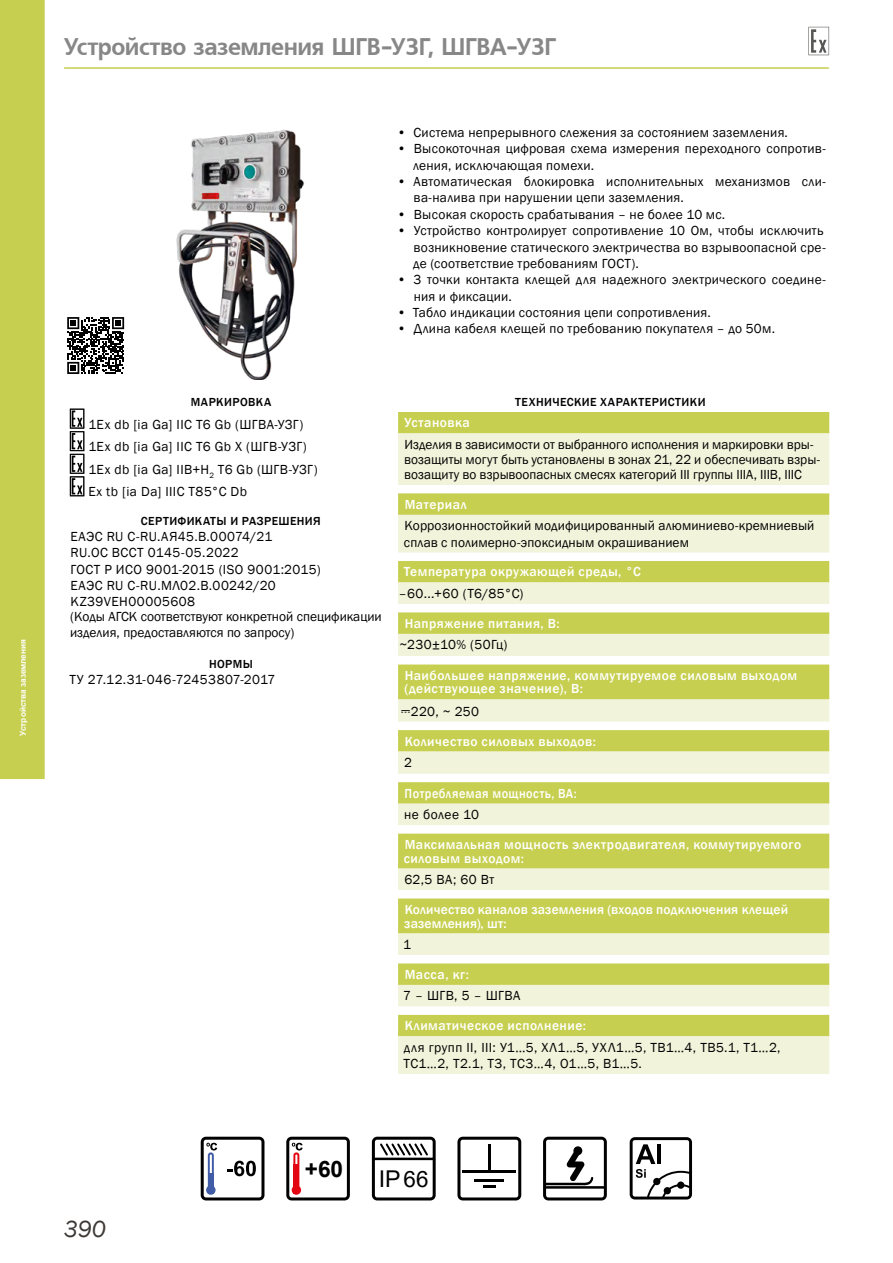
<style>
.page{position:relative;width:893px;height:1263px;background:#fff}
.page>*{position:absolute;margin:0;border:0;box-sizing:border-box;transform-origin:0 0}
.t1{font:24px "Free Set Bold Cyrillic";letter-spacing:-.02em;color:#878787;scale:.96 1}
.t2{font:italic 24px "Franklin Gothic";color:#3c3835}
.t3{font:23.1px "Arial";color:#000}
.t4{font:700 22.65px "Arial";color:#000}
.text_left{font:13.5px/16.4px "Franklin Gothic";letter-spacing:.015em;color:#000}
.text_left-2{font:500 13.5px/13.5px "Franklin Gothic";letter-spacing:.035em;color:#fff}
.text_left-3{font:500 13.5px/13.5px "Franklin Gothic";letter-spacing:.01em;color:#fff}
.text_left-4{font:13.5px "Franklin Gothic";letter-spacing:.035em;color:#000}
.text_left-5{font:13.5px "Franklin Gothic";letter-spacing:.04em;color:#000}
.text_left-6{font:500 13.5px "Franklin Gothic";letter-spacing:.035em;color:#fff;scale:.91 1}
.zagokovok_texta{font:500 12px "Franklin Gothic";letter-spacing:.035em;color:#000}
.t5{font:700 8.25px "Arial";color:#fff}
.s1{font-family:"tok"}
.s2{font-size:22.5px}
</style>
<div class="page">
<svg style="left:808px;top:27px;width:21px;height:28px"></svg>
<div style="left:0;top:0;width:45px;height:779px;background:#c6cf4f"></div>
<hr style="left:65px;top:67px;width:763px;height:2px;background:#c6cf4f">
<img style="left:176px;top:129px;width:128px;height:251px">
<svg style="left:70px;top:409px;width:14px;height:87px"></svg>
<div style="left:398px;top:412px;width:431px;height:21px;background:#c6cf4f"></div>
<svg style="left:398px;top:433px;width:431px;height:641px;background:#e1e6a8"></svg>
<svg style="left:201px;top:1137px;width:63px;height:63px"></svg>
<svg style="left:543px;top:1137px;width:64px;height:63px"></svg>
<div style="left:573px;top:1146px;width:9px;height:9px;background:#000;border-radius:50%"></div>
<hr style="left:544px;top:1186px;width:61px;height:3px;background:#000">
<svg style="left:457px;top:1137px;width:64px;height:63px"></svg>
<svg style="left:630px;top:1137px;width:62px;height:62px"></svg>
<div style="left:653px;top:1178px;width:7px;height:7px;background:#000;border-radius:50%"></div>
<div style="left:664px;top:1187px;width:7px;height:7px;background:#000;border-radius:50%"></div>
<svg style="left:372px;top:1137px;width:64px;height:63px"></svg>
<svg style="left:67px;top:317px;width:57px;height:57px"></svg>
<svg style="left:286px;top:1137px;width:64px;height:63px"></svg>
<p class="t5" style="left:17px;top:736px;width:98px;rotate:-90deg">Устройства заземления</p>
<h1 class="t1" style="left:64px;top:33px;width:514px">Устройство заземления ШГВ-УЗГ, ШГВА-УЗГ</h1>
<p class="text_left" style="left:397px;top:125px;width:392px">• Система непрерывного слежения за состоянием заземления.</p>
<p class="text_left" style="left:413px;top:141px;width:414px;text-indent:-16px">• Высокоточная цифровая схема измерения переходного сопротив&shy;ления, исключающая помехи.</p>
<p class="text_left" style="left:414px;top:174px;width:414px;text-indent:-16px">• Автоматическая блокировка исполнительных механизмов сли&shy;ва-налива при нарушении цепи заземления.</p>
<p class="text_left" style="left:397px;top:206px;width:330px">• Высокая скорость срабатывания – не более 10 мс.</p>
<p class="text_left" style="left:413px;top:223px;width:414px;text-indent:-16px">• Устройство контролирует сопротивление 10 Ом, чтобы исключить возникновение статического электричества во взрывоопасной сре&shy;де (соответствие требованиям ГОСТ).</p>
<p class="text_left" style="left:414px;top:272px;width:414px;text-indent:-16px">• 3 точки контакта клещей для надежного электрического соедине&shy;ния и фиксации.</p>
<p class="text_left" style="left:397px;top:305px;width:315px">• Табло индикации состояния цепи сопротивления.</p>
<p class="text_left" style="left:397px;top:321px;width:379px">• Длина кабеля клещей по требованию покупателя – до 50м.</p>
<p class="zagokovok_texta" style="left:191px;top:395px;width:82px">МАРКИРОВКА</p>
<p class="text_left" style="left:88px;top:416px;width:217px">1Ex db [ia Ga] IIС T6 Gb (ШГВА-УЗГ)</p>
<p class="text_left" style="left:88px;top:439px;width:220px">1Ex db [ia Ga] IIС T6 Gb X (ШГВ-УЗГ)</p>
<p class="text_left" style="left:88px;top:461px;width:231px">1Ex db [ia Ga] IIB+H<sub>2</sub> T6 Gb (ШГВ-УЗГ)</p>
<p class="text_left-4" style="left:88px;top:483px;width:160px">Ex tb [ia Da] IIIС T85°С Db</p>
<p class="zagokovok_texta" style="left:141px;top:514px;width:181px">СЕРТИФИКАТЫ И РАЗРЕШЕНИЯ</p>
<p class="text_left-5" style="left:70px;top:528px;width:203px">ЕАЭС RU С-RU.АЯ45.В.00074/21</p>
<p class="text_left" style="left:71px;top:545px;width:170px">RU.ОС ВССТ 0145-05.2022</p>
<p class="text_left" style="left:70px;top:561px;width:252px">ГОСТ Р ИСО 9001-2015 (ISO 9001:2015)</p>
<p class="text_left" style="left:70px;top:577px;width:207px">ЕАЭС RU C-RU.МЛ02.В.00242/20</p>
<p class="text_left-4" style="left:71px;top:593px;width:126px">KZ39VEH00005608</p>
<p class="text_left" style="left:70px;top:609px;width:313px">(Коды АГСК соответствуют конкретной спецификации изделия, предоставляются по запросу)</p>
<p class="zagokovok_texta" style="left:209px;top:656px;width:45px">НОРМЫ</p>
<p class="text_left" style="left:69px;top:672px;width:208px">ТУ 27.12.31-046-72453807-2017</p>
<p class="zagokovok_texta" style="left:515px;top:395px;width:192px">ТЕХНИЧЕСКИЕ ХАРАКТЕРИСТИКИ</p>
<p class="text_left-2" style="left:405px;top:416px;width:67px">Установка</p>
<p class="text_left" style="left:404px;top:437px;width:417px;line-height:15px">Изделия в зависимости от выбранного исполнения и маркировки вры&shy;возащиты могут быть установлены в зонах 21, 22 и обеспечивать взры&shy;возащиту во взрывоопасных смесях категорий III группы IIIA, IIIB, IIIC</p>
<p class="text_left-2" style="left:405px;top:498px;width:63px">Материал</p>
<p class="text_left" style="left:404px;top:518px;width:412px">Коррозионностойкий модифицированный алюминиево-кремниевый сплав с полимерно-эпоксидным окрашиванием</p>
<p class="text_left-2" style="left:404px;top:565px;width:238px">Температура окружающей среды, °С</p>
<p class="text_left" style="left:399px;top:585px;width:126px">–60...+60 (T6/85°С)</p>
<p class="text_left-2" style="left:405px;top:617px;width:157px">Напряжение питания, В:</p>
<p class="text_left" style="left:399px;top:637px;width:110px">~230±10% (50Гц)</p>
<p class="text_left-2" style="left:404px;top:669px;width:394px">Наибольшее напряжение, коммутируемое силовым выходом (действующее значение), В:</p>
<p class="text_left" style="left:401px;top:703px;width:79px"><span class="s1">A</span>220, ~ 250</p>
<p class="text_left-2" style="left:405px;top:734px;width:193px">Количество силовых выходов:</p>
<p class="text_left" style="left:404px;top:755px;width:9px">2</p>
<p class="text_left-6" style="left:405px;top:785px;width:191px">Потребляемая мощность, ВА:</p>
<p class="text_left" style="left:404px;top:807px;width:76px">не более 10</p>
<p class="text_left-2" style="left:404px;top:838px;width:399px">Максимальная мощность электродвигателя, коммутируемого силовым выходом:</p>
<p class="text_left" style="left:404px;top:872px;width:91px">62,5 ВА; 60 Вт</p>
<p class="text_left-3" style="left:404px;top:903px;width:385px">Количество каналов заземления (входов подключения клещей заземления), шт:</p>
<p class="text_left" style="left:403px;top:936px;width:9px">1</p>
<p class="text_left-2" style="left:405px;top:968px;width:66px">Масса, кг:</p>
<p class="text_left" style="left:403px;top:988px;width:118px">7 – ШГВ, 5 – ШГВА</p>
<p class="text_left-2" style="left:405px;top:1019px;width:183px">Климатическое исполнение:</p>
<p class="text_left" style="left:404px;top:1039px;width:378px">для групп II, III: У1…5, ХЛ1…5, УХЛ1…5, ТВ1…4, ТВ5.1, Т1…2,<br>ТС1…2, Т2.1, Т3, ТС3…4, О1…5, В1…5.</p>
<h1 class="t2" style="left:64px;top:1214px;width:44px">390</h1>
<p class="t4" style="left:305px;top:1152px;width:40px"><span class="s2">+</span>60</p>
<p class="t3" style="left:379px;top:1163px;width:51px">IP<span class="s2">66</span></p>
</div>
